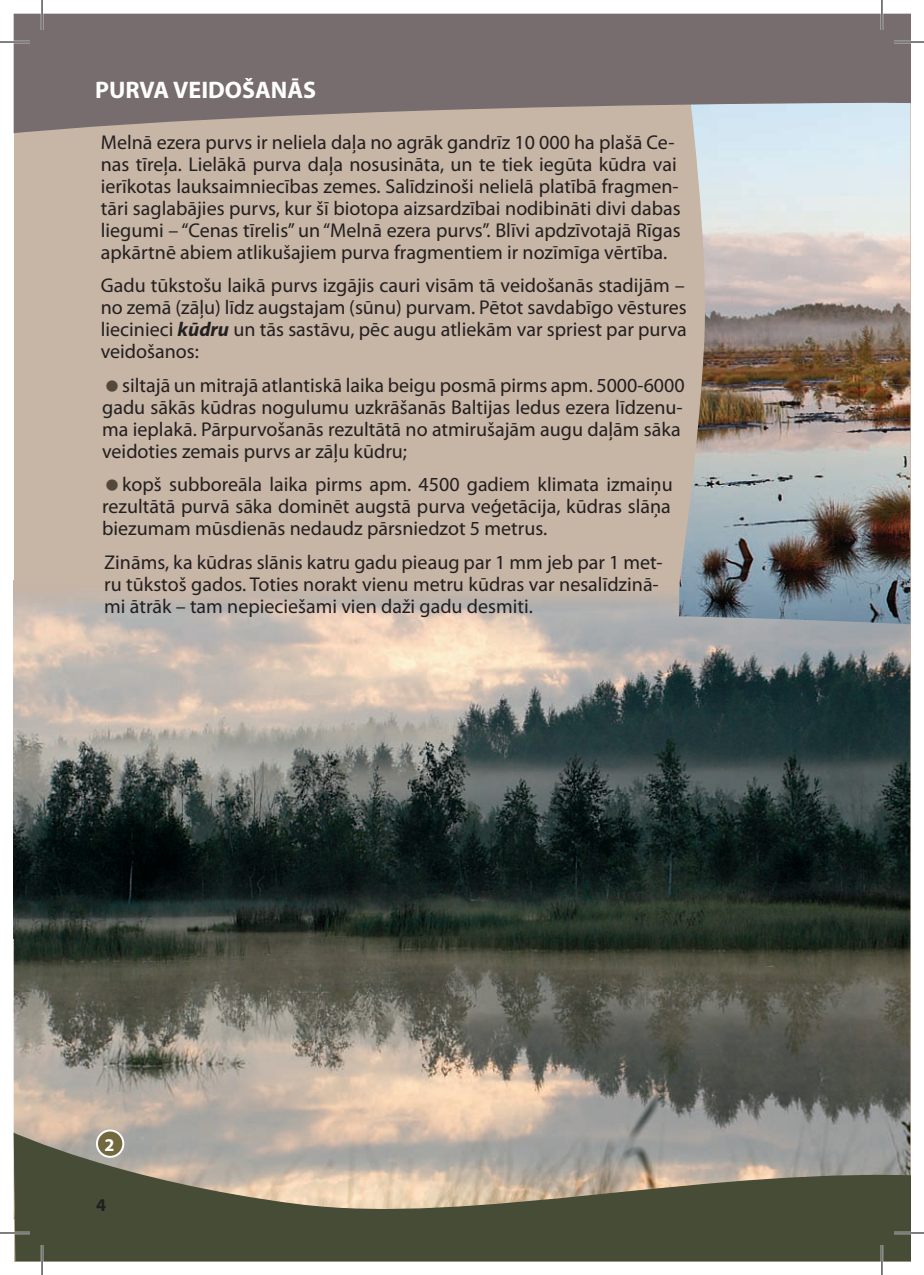
<style>
.page{position:relative;width:924px;height:1275px;background:#fff}
.page>*{position:absolute;margin:0;border:0;box-sizing:border-box;transform-origin:0 0}
.t1{font:700 24px "Myriad Pro";color:#fff}
.t2{font:20px/22px "Myriad Pro";color:#231f20}
.t3{font:700 18px "Myriad Pro";color:#231f20}
.t4{font:700 18px "Myriad Pro";color:#fff}
.s1{font-weight:700;font-style:italic}
</style>
<div class="page">
<div style="left:14px;top:60px;width:895px;height:1201px;background:#c7b5a5"></div>
<img style="left:14px;top:596px;width:826px;height:342px">
<img style="left:840px;top:624px;width:69px;height:508px">
<img style="left:14px;top:938px;width:482px;height:194px">
<img style="left:496px;top:938px;width:345px;height:194px">
<img style="left:679px;top:167px;width:230px;height:457px">
<svg style="left:14px;top:14px;width:895px;height:153px;fill:#776c6e"></svg>
<svg style="left:14px;top:1132px;width:895px;height:129px;background:#767563"></svg>
<div style="left:97px;top:1130px;width:26px;height:26px;background:#71683e;border-radius:50%"></div>
<div style="left:96px;top:1129px;width:28px;height:28px;border:2px solid #fff;border-radius:50%"></div>
<hr style="left:0;top:41px;width:30px;height:2px;background:#fff">
<hr style="left:893px;top:41px;width:30px;height:2px;background:#fff">
<hr style="left:0;top:1231px;width:30px;height:3px;background:#fff">
<hr style="left:893px;top:1231px;width:30px;height:3px;background:#fff">
<hr style="left:41px;top:0;width:2px;height:30px;background:#fff">
<hr style="left:41px;top:1245px;width:2px;height:30px;background:#fff">
<hr style="left:880px;top:0;width:2px;height:30px;background:#fff">
<hr style="left:880px;top:1245px;width:2px;height:30px;background:#fff">
<hr style="left:0;top:42px;width:30px;height:1px;background:#000">
<hr style="left:893px;top:42px;width:30px;height:1px;background:#000">
<hr style="left:0;top:1232px;width:30px;height:1px;background:#000">
<hr style="left:893px;top:1232px;width:30px;height:1px;background:#000">
<hr style="left:42px;top:0;width:1px;height:30px;background:#000">
<hr style="left:42px;top:1245px;width:1px;height:30px;background:#000">
<hr style="left:881px;top:0;width:1px;height:30px;background:#000">
<hr style="left:881px;top:1245px;width:1px;height:30px;background:#000">
<p class="t1" style="left:95px;top:74px;width:222px">PURVA VEIDOŠANĀS</p>
<p class="t2" style="left:101px;top:131px;width:581px">Melnā ezera purvs ir neliela daļa no agrāk gandrīz 10 000 ha plašā Ce&shy;nas tīreļa. Lielākā purva daļa nosusināta, un te tiek iegūta kūdra vai ierīkotas lauksaimniecības zemes. Salīdzinoši nelielā platībā fragmen&shy;tāri saglabājies purvs, kur šī biotopa aizsardzībai nodibināti divi dabas liegumi – “Cenas tīrelis” un “Melnā ezera purvs”. Blīvi apdzīvotajā Rīgas apkārtnē abiem atlikušajiem purva fragmentiem ir nozīmīga vērtība.</p>
<p class="t2" style="left:101px;top:274px;width:587px;text-align:justify">Gadu tūkstošu laikā purvs izgājis cauri visām tā veidošanās stadijām – no zemā (zāļu) līdz augstajam (sūnu) purvam. Pētot savdabīgo vēstures liecinieci <span class="s1">kūdru</span> un tās sastāvu, pēc augu atliekām var spriest par purva veidošanos:</p>
<p class="t2" style="left:102px;top:374px;width:583px;text-indent:20px">siltajā un mitrajā atlantiskā laika beigu posmā pirms apm. 5000-6000 gadu sākās kūdras nogulumu uzkrāšanās Baltijas ledus ezera līdzenu&shy;ma ieplakā. Pārpurvošanās rezultātā no atmirušajām augu daļām sāka veidoties zemais purvs ar zāļu kūdru;</p>
<p class="t2" style="left:102px;top:473px;width:572px;text-align:justify;text-indent:20px">kopš subboreāla laika pirms apm. 4500 gadiem klimata izmaiņu rezultātā purvā sāka dominēt augstā purva veģetācija, kūdras slāņa biezumam mūsdienās nedaudz pārsniedzot 5 metrus.</p>
<p class="t2" style="left:104px;top:550px;width:560px">Zināms, ka kūdras slānis katru gadu pieaug par 1 mm jeb par 1 met&shy;ru tūkstoš gados. Toties norakt vienu metru kūdras var nesalīdzinā&shy;mi ātrāk – tam nepieciešami vien daži gadu desmiti.</p>
<p class="t4" style="left:104px;top:1132px;width:11px">2</p>
<p class="t3" style="left:96px;top:1193px;width:11px">4</p>
</div>
